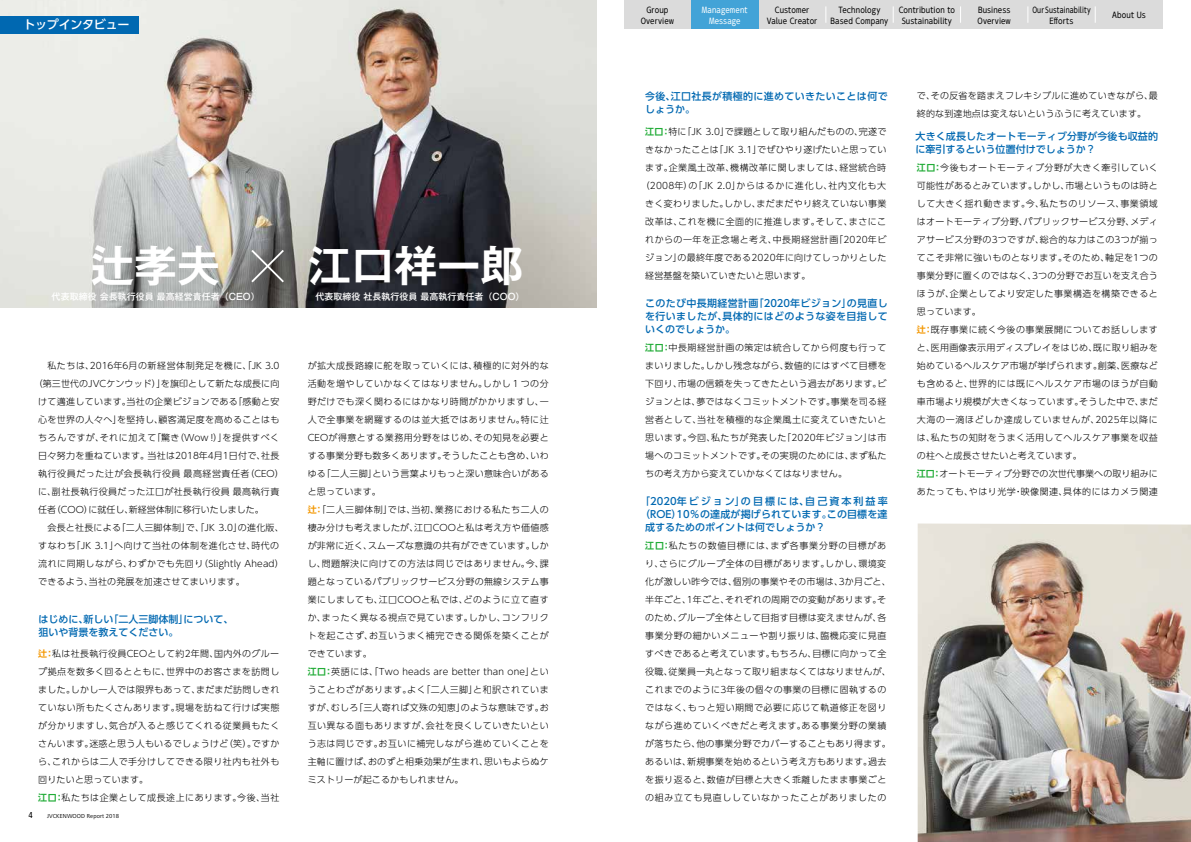
<style>
.page{position:relative;width:1191px;height:842px;background:#fff}
.page>*{position:absolute;margin:0;border:0;box-sizing:border-box;transform-origin:0 0}
.t1{font:700 43px "Gothic MB101 Pro De";color:#fff}
.t2{font:500 12px "UD Shin Go Pro";letter-spacing:-.02em;color:#fff}
.t3{font:500 10px/13px "UD Shin Go Pro";letter-spacing:.01em;color:#0068b1}
.t4{font:500 10px/13px "UD Shin Go Pro";letter-spacing:.035em;color:#0068b1}
.t5{font:500 10px "UD Shin Go Pro";letter-spacing:.205em;color:#0068b1}
.t6{font:300 9px/18px "UD Shin Go Pro";letter-spacing:.035em;color:#000}
.t7{font:300 9px/18px "UD Shin Go Pro";letter-spacing:.055em;color:#000}
.t8{font:300 9px "UD Shin Go Pro";letter-spacing:.06em;color:#000}
.t9{font:500 9px "Gothic MB101 Pro";color:#fff}
.t10{font:300 9px "UD Shin Go Pro";letter-spacing:.085em;color:#000}
.t11{font:300 9px "UD Shin Go Pro";letter-spacing:.015em;color:#000}
.t12{font:300 9px "UD Shin Go Pro";color:#000}
.t13{font:500 condensed 9px "Frutiger Next Pro";color:#000}
.t14{font:8px/11px "UD Shin Go C Osez Pr 6 N";letter-spacing:.015em;color:#000;text-align:center}
.t15{font:8px/11px "UD Shin Go C Osez Pr 6 N";letter-spacing:.015em;color:#000;text-align:center;scale:.9 1}
.t16{font:8px/11px "UD Shin Go C Osez Pr 6 N";letter-spacing:.015em;color:#fff;text-align:center}
.t17{font:6px "Frutiger Next Pro";letter-spacing:.015em;color:#000}
.s1{font-family:"Koz Go Pr 6 N";font-weight:200;font-size:51.7px}
.s2{font-family:"UD Shin Go Pro De";font-weight:700;color:#f39700}
.s3{font-family:"UD Shin Go Pro De";font-weight:700;color:#22ac38}
</style>
<div class="page">
<img style="left:0;top:0;width:597px;height:308px">
<div style="left:0;top:16px;width:138px;height:18px;background:#0068b1"></div>
<div style="left:624px;top:0;width:538px;height:29px;background:#dbdbdb"></div>
<svg style="left:893px;top:6px;width:1px;height:17px"></svg>
<svg style="left:825px;top:6px;width:1px;height:17px"></svg>
<svg style="left:960px;top:6px;width:1px;height:17px"></svg>
<svg style="left:1027px;top:6px;width:1px;height:17px"></svg>
<svg style="left:1095px;top:6px;width:1px;height:17px"></svg>
<div style="left:691px;top:0;width:67px;height:29px;background:#42a3d7"></div>
<img style="left:917px;top:523px;width:274px;height:319px">
<h2 class="t2" style="left:23px;top:15px;width:107px">トップインタビュー</h2>
<h1 class="t1" style="left:91px;top:229px;width:131px">辻孝夫</h1>
<p class="t9" style="left:52px;top:289px;width:209px">代表取締役 会長執行役員 最高経営責任者（CEO）</p>
<h1 class="t1" style="left:242px;top:229px;width:283px"><span class="s1">×</span> 江口祥一郎</h1>
<p class="t9" style="left:315px;top:289px;width:210px">代表取締役 社長執行役員 最高執行責任者（COO）</p>
<p class="t8" style="left:47px;top:358px;width:233px">私たちは、2016年6月の新経営体制発足を機に、「JK 3.0</p>
<p class="t11" style="left:34px;top:376px;width:247px">（第三世代のJVCケンウッド）」を旗印として新たな成長に向</p>
<p class="t6" style="left:38px;top:392px;width:242px">けて邁進しています。当社の企業ビジョンである「感動と安</p>
<p class="t6" style="left:38px;top:410px;width:242px">心を世界の人々へ」を堅持し、顧客満足度を高めることはも</p>
<p class="t8" style="left:38px;top:430px;width:242px">ちろんですが、それに加えて「驚き（Wow！）」を提供すべく</p>
<p class="t6" style="left:38px;top:446px;width:242px">日々努力を重ねています。当社は2018年4月1日付で、社長</p>
<p class="t7" style="left:38px;top:464px;width:247px">執行役員だった辻が会長執行役員 最高経営責任者（CEO）</p>
<p class="t6" style="left:38px;top:482px;width:243px">に、副社長執行役員だった江口が社長執行役員 最高執行責</p>
<p class="t12" style="left:38px;top:502px;width:227px">任者（COO）に就任し、新経営体制に移行いたしました。</p>
<p class="t6" style="left:38px;top:518px;width:247px">　会長と社長による「二人三脚体制」で、「JK 3.0」の進化版、</p>
<p class="t6" style="left:38px;top:536px;width:242px">すなわち「JK 3.1」へ向けて当社の体制を進化させ、時代の</p>
<p class="t6" style="left:38px;top:554px;width:247px">流れに同期しながら、わずかでも先回り（Slightly Ahead）</p>
<p class="t6" style="left:38px;top:572px;width:208px">できるよう、当社の発展を加速させてまいります。</p>
<p class="t3" style="left:39px;top:612px;width:196px">はじめに、新しい「二人三脚体制」について、狙いや背景を教えてください。</p>
<p class="t7" style="left:38px;top:644px;width:242px"><span class="s2">辻：</span>私は社長執行役員CEOとして約2年間、国内外のグループ拠点を数多く回るとともに、世界中のお客さまを訪問しました。しかし一人では限界もあって、まだまだ訪問しきれていない所もたくさんあります。現場を訪ねて行けば実態が分かりますし、気合が入ると感じてくれる従業員もたくさんいます。迷惑と思う人もいるでしょうけど（笑）。ですから、これからは二人で手分けしてできる限り社内も社外も回りたいと思っています。<br><span class="s3">江口：</span>私たちは企業として成長途上にあります。今後、当社</p>
<p class="t13" style="left:28px;top:810px;width:6px">4</p>
<p class="t17" style="left:47px;top:812px;width:74px">JVCKENWOOD Report 2018</p>
<p class="t7" style="left:308px;top:357px;width:242px">が拡大成長路線に舵を取っていくには、積極的に対外的な活動を増やしていかなくてはなりません。しかし１つの分野だけでも深く関わるにはかなり時間がかかりますし、一人で全事業を網羅するのは並大抵ではありません。特に辻<br>CEOが得意とする業務用分野をはじめ、その知見を必要とする事業分野も数多くあります。そうしたことも含め、いわゆる「二人三脚」という言葉よりもっと深い意味合いがあると思っています。<br><span class="s2">辻：</span>「二人三脚体制」では、当初、業務における私たち二人の棲み分けも考えましたが、江口COOと私は考え方や価値感が非常に近く、スムーズな意識の共有ができています。しかし、問題解決に向けての方法は同じではありません。今、課題となっているパブリックサービス分野の無線システム事業にしましても、江口COOと私では、どのように立て直すか、まったく異なる視点で見ています。しかし、コンフリクトを起こさず、お互いうまく補完できる関係を築くことができています。<br><span class="s3">江口：</span>英語には、「Two heads are better than one」ということわざがあります。よく「二人三脚」と和訳されていますが、むしろ「三人寄れば文殊の知恵」のような意味です。お互い異なる面もありますが、会社を良くしていきたいという志は同じです。お互いに補完しながら進めていくことを主軸に置けば、おのずと相乗効果が生まれ、思いもよらぬケミストリーが起こるかもしれません。</p>
<p class="t14" style="left:641px;top:4px;width:35px">Group<br>Overview</p>
<p class="t16" style="left:702px;top:4px;width:47px">Management<br>Message</p>
<p class="t14" style="left:766px;top:4px;width:52px">Customer<br>Value Creator</p>
<p class="t14" style="left:898px;top:4px;width:58px">Contribution to<br>Sustainability</p>
<p class="t14" style="left:977px;top:4px;width:35px;text-align:left">Business<br>Overview</p>
<p class="t15" style="left:1032px;top:4px;width:66px">Our Sustainability<br>Efforts</p>
<p class="t14" style="left:830px;top:4px;width:59px">Technology<br>Based Company</p>
<p class="t14" style="left:1112px;top:10px;width:35px">About Us</p>
<p class="t4" style="left:645px;top:90px;width:244px">今後、江口社長が積極的に進めていきたいことは何でしょうか。</p>
<p class="t6" style="left:645px;top:122px;width:242px"><span class="s3">江口：</span>特に「JK 3.0」で課題として取り組んだものの、完遂で</p>
<p class="t6" style="left:645px;top:140px;width:242px">きなかったことは「JK 3.1」でぜひやり遂げたいと思ってい</p>
<p class="t7" style="left:645px;top:158px;width:242px">ます。企業風土改革、機構改革に関しましては、経営統合時</p>
<p class="t10" style="left:641px;top:178px;width:247px">（2008年）の「JK 2.0」からはるかに進化し、社内文化も大</p>
<p class="t6" style="left:645px;top:194px;width:242px">きく変わりました。しかし、まだまだやり終えていない事業</p>
<p class="t7" style="left:645px;top:212px;width:242px">改革は、これを機に全面的に推進します。そして、まさにこ</p>
<p class="t6" style="left:645px;top:230px;width:242px">れからの一年を正念場と考え、中長期経営計画「2020年ビ</p>
<p class="t6" style="left:645px;top:248px;width:242px">ジョン」の最終年度である2020年に向けてしっかりとした</p>
<p class="t6" style="left:645px;top:266px;width:167px">経営基盤を築いていきたいと思います。</p>
<p class="t3" style="left:645px;top:296px;width:244px;text-align:justify">このたび中長期経営計画「2020年ビジョン」の見直しを行いましたが、具体的にはどのような姿を目指していくのでしょうか。</p>
<p class="t6" style="left:645px;top:338px;width:242px;text-align:justify"><span class="s3">江口：</span>中長期経営計画の策定は統合してから何度も行ってまいりました。しかし残念ながら、数値的にはすべて目標を下回り、市場の信頼を失ってきたという過去があります。ビジョンとは、夢ではなくコミットメントです。事業を司る経営者として、当社を積極的な企業風土に変えていきたいと思います。今回、私たちが発表した「2020年ビジョン」は市場へのコミットメントです。その実現のためには、まず私たちの考え方から変えていかなくてはなりません。</p>
<p class="t5" style="left:640px;top:493px;width:249px">「2020年ビジョン」の目標には、自己資本利益率</p>
<p class="t3" style="left:640px;top:507px;width:249px">（ROE）10％の達成が掲げられています。この目標を達</p>
<p class="t3" style="left:645px;top:520px;width:181px">成するためのポイントは何でしょうか？</p>
<p class="t6" style="left:645px;top:536px;width:247px"><span class="s3">江口：</span>私たちの数値目標には、まず各事業分野の目標があり、さらにグループ全体の目標があります。しかし、環境変化が激しい昨今では、個別の事業やその市場は、3か月ごと、半年ごと、1年ごと、それぞれの周期での変動があります。そのため、グループ全体として目指す目標は変えませんが、各事業分野の細かいメニューや割り振りは、臨機応変に見直すべきであると考えています。もちろん、目標に向かって全役職、従業員一丸となって取り組まなくてはなりませんが、これまでのように3年後の個々の事業の目標に固執するのではなく、もっと短い期間で必要に応じて軌道修正を図りながら進めていくべきだと考えます。ある事業分野の業績が落ちたら、他の事業分野でカバーすることもあり得ます。あるいは、新規事業を始めるという考え方もあります。過去を振り返ると、数値が目標と大きく乖離したまま事業ごとの組み立ても見直ししていなかったことがありましたの</p>
<p class="t6" style="left:917px;top:86px;width:242px">で、その反省を踏まえフレキシブルに進めていきながら、最終的な到達地点は変えないというふうに考えています。</p>
<p class="t3" style="left:915px;top:130px;width:244px">大きく成長したオートモーティブ分野が今後も収益的に牽引するという位置付けでしょうか？</p>
<p class="t6" style="left:917px;top:158px;width:242px"><span class="s3">江口：</span>今後もオートモーティブ分野が大きく牽引していく可能性があるとみています。しかし、市場というものは時として大きく揺れ動きます。今、私たちのリソース、事業領域はオートモーティブ分野、パブリックサービス分野、メディアサービス分野の3つですが、総合的な力はこの3つが揃ってこそ非常に強いものとなります。そのため、軸足を1つの事業分野に置くのではなく、3つの分野でお互いを支え合うほうが、企業としてより安定した事業構造を構築できると思っています。<br><span class="s2">辻：</span>既存事業に続く今後の事業展開についてお話ししますと、医用画像表示用ディスプレイをはじめ、既に取り組みを始めているヘルスケア市場が挙げられます。創薬、医療なども含めると、世界的には既にヘルスケア市場のほうが自動車市場より規模が大きくなっています。そうした中で、まだ大海の一滴ほどしか達成していませんが、2025年以降には、私たちの知財をうまく活用してヘルスケア事業を収益の柱へと成長させたいと考えています。<br><span class="s3">江口：</span>オートモーティブ分野での次世代事業への取り組みにあたっても、やはり光学・映像関連、具体的にはカメラ関連</p>
</div>
